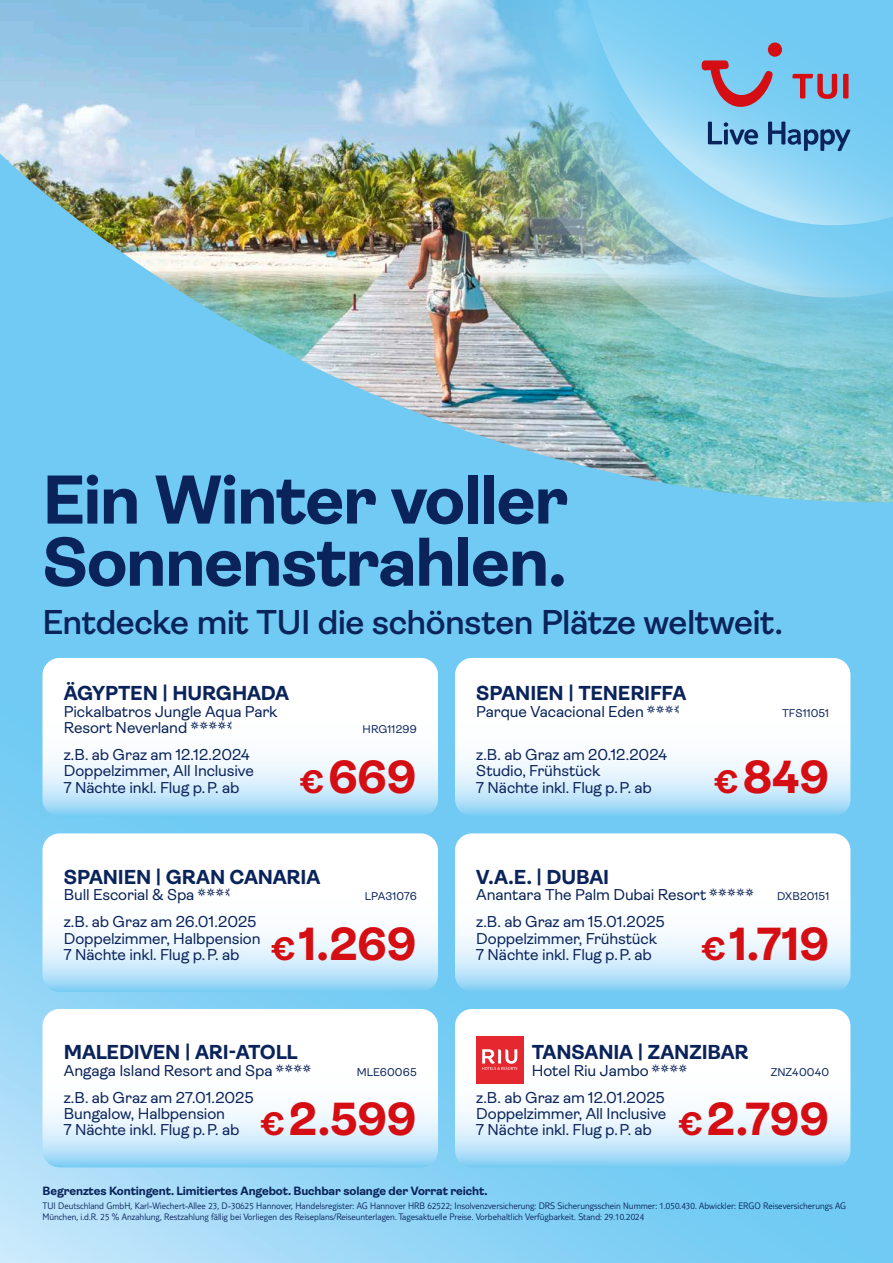
<style>
.page{position:relative;width:893px;height:1263px;background:#fff}
.page>*{position:absolute;margin:0;border:0;box-sizing:border-box;transform-origin:0 0}
.t1{font:700 69.15px/62.2px "Ambit";letter-spacing:-.025em;color:#0a235a}
.t2{font:700 46.5px "Ambit";letter-spacing:-.01em;color:#d40e13}
.t3{font:600 34.5px "Ambit";letter-spacing:-.02em;color:#0a235a}
.t4{font:700 20.25px "Ambit";letter-spacing:-.01em;color:#0a235a}
.t5{font:15.75px/16.4px "Ambit";letter-spacing:-.01em;color:#0a235a}
.t6{font:700 12px "Ambit";letter-spacing:-.01em;color:#0a235a}
.t7{font:11.25px "Ambit";letter-spacing:.01em;color:#0a235a}
.t8{font:300 9.75px/11.7px "TUI Type";color:#0a235a}
.s1{font-size:32.55px}
.s2{font-weight:700;font-size:32.55px;color:#d40e13}
.s3{font-weight:700;font-size:46.5px;color:#d40e13}
</style>
<div class="page">
<img style="left:0;top:0;width:318px;height:141px">
<svg style="left:342px;top:0;width:58px;height:141px;background:#accfe9"></svg>
<svg style="left:400px;top:0;width:58px;height:141px;background:#bed9ee"></svg>
<svg style="left:458px;top:0;width:58px;height:141px;background:#a1ceec"></svg>
<svg style="left:516px;top:0;width:59px;height:141px;background:#81c5e4"></svg>
<svg style="left:575px;top:0;width:318px;height:141px;background:#7ccdf2"></svg>
<div style="left:768px;top:43px;width:14px;height:14px;background:#d40e13;border-radius:50%"></div>
<svg style="left:702px;top:60px;width:148px;height:81px;background:#80a5c6"></svg>
<img style="left:0;top:141px;width:893px;height:1122px">
<svg style="left:43px;top:658px;width:395px;height:158px"></svg>
<svg style="left:455px;top:658px;width:395px;height:158px"></svg>
<svg style="left:43px;top:833px;width:395px;height:159px"></svg>
<svg style="left:455px;top:833px;width:395px;height:159px"></svg>
<svg style="left:43px;top:1009px;width:395px;height:158px"></svg>
<svg style="left:455px;top:1009px;width:395px;height:158px"></svg>
<div style="left:476px;top:1036px;width:47px;height:47px;background:#e52730"></div>
<svg style="left:482px;top:1049px;width:35px;height:21px"></svg>
<svg style="left:191px;top:721px;width:40px;height:8px"></svg>
<svg style="left:647px;top:705px;width:32px;height:8px"></svg>
<svg style="left:198px;top:889px;width:31px;height:7px"></svg>
<svg style="left:710px;top:889px;width:44px;height:7px"></svg>
<h1 class="t1" style="left:43px;top:469px;width:527px">Ein Winter voller<br>Sonnenstrahlen.</h1>
<h3 class="t3" style="left:43px;top:603px;width:742px">Entdecke mit TUI die schönsten Plätze weltweit.</h3>
<p class="t4" style="left:64px;top:682px;width:227px">ÄGYPTEN | HURGHADA</p>
<p class="t5" style="left:64px;top:703px;width:215px">Pickalbatros Jungle Aqua Park<br>Resort Neverland</p>
<p class="t7" style="left:363px;top:723px;width:56px">HRG11299</p>
<p class="t5" style="left:64px;top:746px;width:192px">z.B. ab Graz am 12.12.2024<br>Doppelzimmer, All Inclusive<br>7 Nächte inkl. Flug p.P. ab</p>
<h2 class="t2" style="left:300px;top:751px;width:118px"><span class="s1">€</span>669</h2>
<p class="t4" style="left:64px;top:866px;width:258px">SPANIEN | GRAN CANARIA</p>
<p class="t5" style="left:64px;top:887px;width:132px">Bull Escorial &amp; Spa</p>
<p class="t7" style="left:365px;top:890px;width:53px">LPA31076</p>
<p class="t5" style="left:64px;top:914px;width:354px">z.B. ab Graz am 26.01.2025<br>Doppelzimmer, Halbpension<br>7 Nächte inkl. Flug p.P. ab <span class="s2">€</span><span class="s3">1.269</span></p>
<p class="t4" style="left:64px;top:1041px;width:235px">MALEDIVEN | ARI-ATOLL</p>
<p class="t5" style="left:64px;top:1062px;width:250px">Angaga Island Resort and Spa ✔</p>
<p class="t7" style="left:357px;top:1065px;width:62px">MLE60065</p>
<p class="t5" style="left:64px;top:1089px;width:354px">z.B. ab Graz am 27.01.2025<br>Bungalow, Halbpension<br>7 Nächte inkl. Flug p.P. ab <span class="s2">€</span><span class="s3">2.599</span></p>
<p class="t4" style="left:476px;top:682px;width:212px">SPANIEN | TENERIFFA</p>
<p class="t5" style="left:476px;top:703px;width:169px">Parque Vacacional Eden</p>
<p class="t7" style="left:782px;top:706px;width:49px">TFS11051</p>
<p class="t5" style="left:476px;top:746px;width:193px">z.B. ab Graz am 20.12.2024<br>Studio, Frühstück<br>7 Nächte inkl. Flug p.P. ab</p>
<h2 class="t2" style="left:714px;top:751px;width:116px"><span class="s1">€</span>849</h2>
<p class="t4" style="left:476px;top:866px;width:134px">V.A.E. | DUBAI</p>
<p class="t5" style="left:476px;top:887px;width:232px">Anantara The Palm Dubai Resort</p>
<p class="t7" style="left:777px;top:890px;width:54px">DXB20151</p>
<p class="t5" style="left:476px;top:914px;width:190px">z.B. ab Graz am 15.01.2025<br>Doppelzimmer, Frühstück<br>7 Nächte inkl. Flug p.P. ab</p>
<h2 class="t2" style="left:702px;top:918px;width:129px"><span class="s1">€</span>1.719</h2>
<p class="t4" style="left:532px;top:1041px;width:218px">TANSANIA | ZANZIBAR</p>
<p class="t5" style="left:532px;top:1062px;width:158px">Hotel Riu Jambo ✔</p>
<p class="t7" style="left:771px;top:1065px;width:60px">ZNZ40040</p>
<p class="t5" style="left:476px;top:1089px;width:354px">z.B. ab Graz am 12.01.2025<br>Doppelzimmer, All Inclusive<br>7 Nächte inkl. Flug p.P. ab <span class="s2">€</span><span class="s3">2.799</span></p>
<p class="t6" style="left:43px;top:1184px;width:446px">Begrenztes Kontingent. Limitiertes Angebot. Buchbar solange der Vorrat reicht.</p>
<p class="t8" style="left:43px;top:1199px;width:805px">TUI Deutschland GmbH, Karl-Wiechert-Allee 23, D-30625 Hannover, Handelsregister: AG Hannover HRB 62522; Insolvenzversicherung: DRS Sicherungsschein Nummer: 1.050.430. Abwickler: ERGO Reiseversicherungs AG<br>München, i.d.R. 25 % Anzahlung, Restzahlung fällig bei Vorliegen des Reiseplans/Reiseunterlagen. Tagesaktuelle Preise. Vorbehaltlich Verfügbarkeit. Stand: 29.10.2024</p>
</div>
